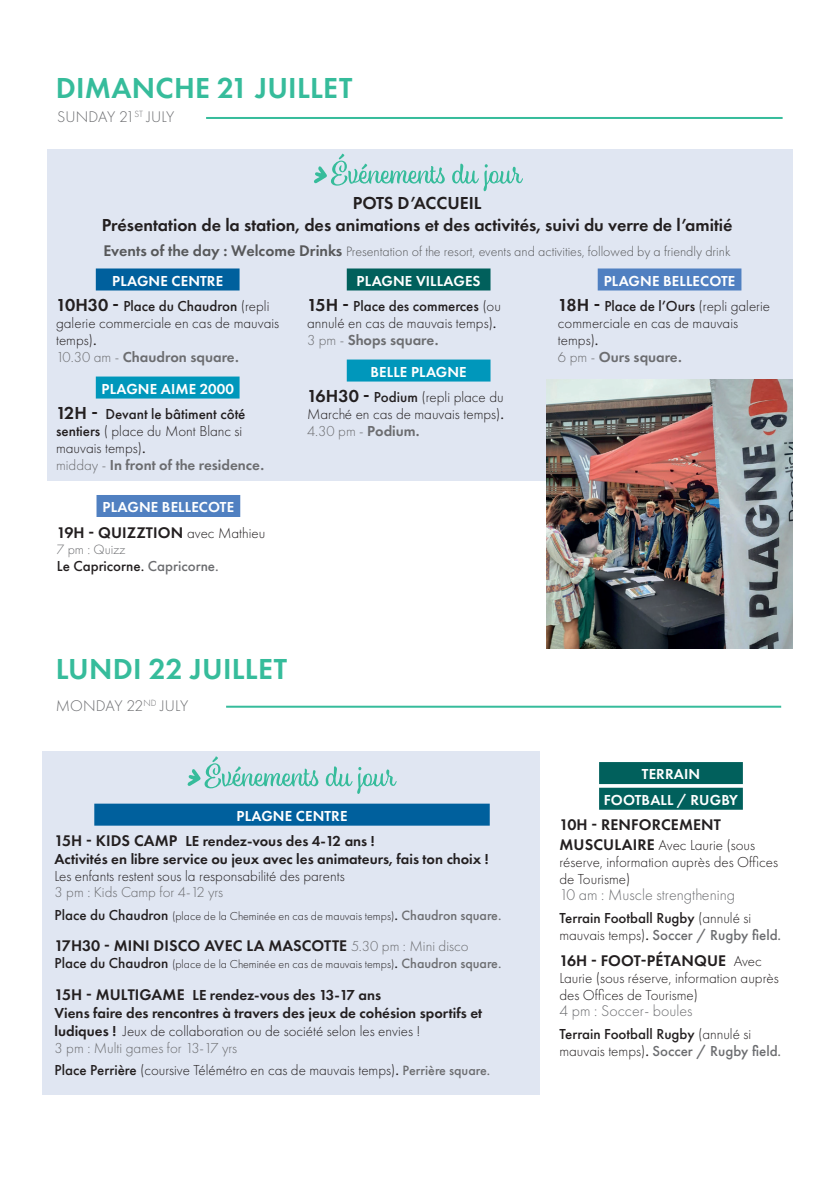
<style>
.page{position:relative;width:840px;height:1191px;background:#fff}
.page>*{position:absolute;margin:0;border:0;box-sizing:border-box;transform-origin:0 0}
.t1{font:600 30px "Futura PT";letter-spacing:.01em;color:#36bc9b}
.t2{font:600 18px/21.6px "Futura PT";color:#231f20;text-align:center}
.t3{font:600 16px "Futura PT";letter-spacing:.01em;color:#231f20}
.t4{font:300 16px "Futura PT";color:#6c6d70}
.t5{font:300 15px/17px "Futura PT";color:#231f20}
.t6{font:600 15px/17.6px "Futura PT";color:#231f20}
.t7{font:500 15px/25.6px "Futura PT";color:#231f20}
.t8{font:600 15px/25.6px "Futura PT";letter-spacing:.01em;color:#fff}
.t9{font:300 15px "Futura PT";color:#6c6d70}
.t10{font:300 14px "Futura PT";color:#57585a}
.t11{font:300 14px "Futura PT";color:#6c6d70}
.t12{font:300 12px "Futura PT";color:#231f20}
.s1{font-weight:600;font-size:16px}
.s2{font-weight:600;color:#fff}
.s3{font-weight:600;font-size:18px}
.s4{font-weight:300}
.s5{font-weight:500}
.s6{color:#6c6d70}
.s7{font-weight:600;color:#6c6d70}
.s8{font-weight:300;font-size:15px}
.s9{color:#fff}
.s10{font-size:16px}
.s11{font-weight:500;font-size:15px}
.s12{font-weight:500;font-size:14px;color:#6c6d70}
.s13{font-weight:300;font-size:15px;color:#6c6d70}
.s14{font-weight:300;color:#6c6d70}
.s15{font-size:18px;color:#231f20}
.s16{font-weight:500;color:#231f20}
.s17{font-weight:300;color:#231f20}
.s18{font-weight:500;color:#6c6d70}
</style>
<div class="page">
<div style="left:47px;top:149px;width:745px;height:331px;background:#e0e6f2"></div>
<div style="left:96px;top:268px;width:143px;height:22px;background:#00609d"></div>
<div style="left:96px;top:376px;width:143px;height:22px;background:#0097bb"></div>
<hr style="left:206px;top:117px;width:576px;height:2px;background:#36bc9b">
<div style="left:346px;top:268px;width:144px;height:22px;background:#01605c"></div>
<div style="left:346px;top:359px;width:144px;height:22px;background:#0097bb"></div>
<div style="left:597px;top:268px;width:144px;height:22px;background:#5080c1"></div>
<svg style="left:314px;top:154px;width:208px;height:37px"></svg>
<hr style="left:226px;top:705px;width:554px;height:2px;background:#36bc9b">
<div style="left:43px;top:752px;width:497px;height:343px;background:#e0e6f2"></div>
<div style="left:94px;top:803px;width:395px;height:22px;background:#00609d"></div>
<svg style="left:187px;top:756px;width:209px;height:38px"></svg>
<div style="left:96px;top:495px;width:144px;height:22px;background:#5080c1"></div>
<div style="left:598px;top:762px;width:144px;height:22px;background:#01605c"></div>
<div style="left:598px;top:787px;width:144px;height:22px;background:#01605c"></div>
<img style="left:546px;top:379px;width:246px;height:269px">
<h1 class="t1" style="left:56px;top:69px;width:298px">DIMANCHE 21 JUILLET</h1>
<p class="t4" style="left:57px;top:108px;width:119px">SUNDAY 21<sup>ST</sup> JULY</p>
<p class="t2" style="left:102px;top:192px;width:632px">POTS D’ACCUEIL<br>Présentation de la station, des animations et des activités, suivi du verre de l’amitié</p>
<p class="t10" style="left:104px;top:243px;width:628px"><span class="s1">Events of the day : Welcome Drinks</span> Presentation of the resort, events and activities, followed by a friendly drink</p>
<p class="t7" style="left:56px;top:268px;width:215px;text-indent:56px"><span class="s2">PLAGNE CENTRE<br></span><span class="s3">10H30 -</span> Place du Chaudron <span class="s4">(repli</span></p>
<p class="t5" style="left:56px;top:315px;width:224px">galerie commerciale en cas de mauvais temps)<span class="s5">.<br></span><span class="s6">10.30 am -</span> <span class="s7">Chaudron square.</span></p>
<p class="t7" style="left:56px;top:376px;width:191px;text-indent:45px"><span class="s2">PLAGNE AIME 2000<br></span><span class="s3">12H -</span> Devant le bâtiment côté</p>
<p class="t5" style="left:56px;top:423px;width:210px"><span class="s5">sentiers</span> ( place du Mont Blanc si mauvais temps)<span class="s5">.<br></span><span class="s6">midday -</span> <span class="s7">In front of the residence.</span></p>
<p class="t8" style="left:103px;top:494px;width:133px">PLAGNE BELLECOTE</p>
<p class="t3" style="left:57px;top:522px;width:210px">19H - QUIZZTION <span class="s8">avec Mathieu</span></p>
<p class="t11" style="left:57px;top:541px;width:70px">7 pm : Quizz</p>
<p class="t7" style="left:57px;top:553px;width:163px">Le Capricorne. <span class="s6">Capricorne.</span></p>
<p class="t7" style="left:307px;top:268px;width:195px;text-indent:50px"><span class="s2">PLAGNE VILLAGES<br></span><span class="s3">15H -</span> Place des commerces <span class="s4">(ou</span></p>
<p class="t5" style="left:307px;top:315px;width:191px">annulé en cas de mauvais temps)<span class="s5">.<br></span><span class="s6">3 pm -</span> <span class="s7">Shops square.</span></p>
<p class="t5" style="left:307px;top:359px;width:198px;line-height:25.6px;text-indent:63px"><span class="s2">BELLE PLAGNE<br></span><span class="s3">16H30 -</span> <span class="s5">Podium</span> (repli place du</p>
<p class="t5" style="left:307px;top:406px;width:198px">Marché en cas de mauvais temps)<span class="s5">.<br></span><span class="s6">4.30 pm -</span> <span class="s7">Podium.</span></p>
<h1 class="t1" style="left:56px;top:650px;width:233px">LUNDI 22 JUILLET</h1>
<p class="t4" style="left:56px;top:696px;width:134px">MONDAY 22<sup>ND</sup> JULY</p>
<p class="t6" style="left:55px;top:802px;width:321px;line-height:25.6px;text-indent:182px"><span class="s9">PLAGNE CENTRE<br></span><span class="s10">15H - KIDS CAMP</span> LE rendez-vous des 4-12 ans !</p>
<p class="t6" style="left:55px;top:850px;width:435px">Activités en libre service ou jeux avec les animateurs, fais ton choix !</p>
<p class="t5" style="left:55px;top:868px;width:291px">Les enfants restent sous la responsabilité des parents</p>
<p class="t9" style="left:55px;top:884px;width:170px">3 pm : Kids Camp for 4-12 yrs</p>
<p class="t12" style="left:55px;top:909px;width:448px"><span class="s11">Place du Chaudron</span> (place de la Cheminée en cas de mauvais temps)<span class="s11">.</span> <span class="s12">Chaudron square.</span></p>
<p class="t3" style="left:55px;top:936px;width:415px">17H30 - MINI DISCO AVEC LA MASCOTTE <span class="s13">5.30 pm : Mini disco</span></p>
<p class="t12" style="left:55px;top:957px;width:448px"><span class="s11">Place du Chaudron</span> (place de la Cheminée en cas de mauvais temps)<span class="s11">.</span> <span class="s12">Chaudron square.</span></p>
<p class="t6" style="left:55px;top:985px;width:429px"><span class="s10">15H - MULTIGAME</span> LE rendez-vous des 13-17 ans<br>Viens faire des rencontres à travers des jeux de cohésion sportifs et ludiques ! <span class="s4">Jeux de collaboration ou de société selon les envies !<br></span><span class="s14">3 pm : Multi games for 13-17 yrs</span></p>
<p class="t5" style="left:55px;top:1062px;width:437px"><span class="s5">Place Perrière</span> (coursive Télémétro en cas de mauvais temps)<span class="s5">.</span> <span class="s12">Perrière square.</span></p>
<p class="t8" style="left:557px;top:267px;width:214px;text-indent:46px">PLAGNE BELLECOTE<br><span class="s15">18H -</span> <span class="s16">Place de l’Ours</span> <span class="s17">(repli galerie</span></p>
<p class="t5" style="left:557px;top:315px;width:181px">commerciale en cas de mauvais temps)<span class="s5">.<br></span><span class="s6">6 pm -</span> <span class="s7">Ours square.</span></p>
<p class="t8" style="left:603px;top:761px;width:136px;text-align:center">TERRAIN<br>FOOTBALL / RUGBY</p>
<p class="t3" style="left:559px;top:815px;width:163px">10H - RENFORCEMENT</p>
<p class="t5" style="left:559px;top:837px;width:220px"><span class="s1">MUSCULAIRE</span> Avec Laurie (sous réserve, information auprès des Offices de Tourisme)</p>
<p class="t4" style="left:559px;top:886px;width:177px">10 am : Muscle strengthening</p>
<p class="t5" style="left:559px;top:909px;width:223px"><span class="s5">Terrain Football Rugby</span> (annulé si mauvais temps)<span class="s5">.</span> <span class="s18">Soccer / Rugby field.</span></p>
<p class="t3" style="left:559px;top:950px;width:204px">16H - FOOT-PÉTANQUE <span class="s8">Avec</span></p>
<p class="t5" style="left:559px;top:969px;width:221px">Laurie (sous réserve, information auprès des Offices de Tourisme)</p>
<p class="t4" style="left:559px;top:1001px;width:135px">4 pm : Soccer- boules</p>
<p class="t5" style="left:559px;top:1025px;width:223px"><span class="s5">Terrain Football Rugby</span> (annulé si mauvais temps)<span class="s5">.</span> <span class="s18">Soccer / Rugby field.</span></p>
</div>
